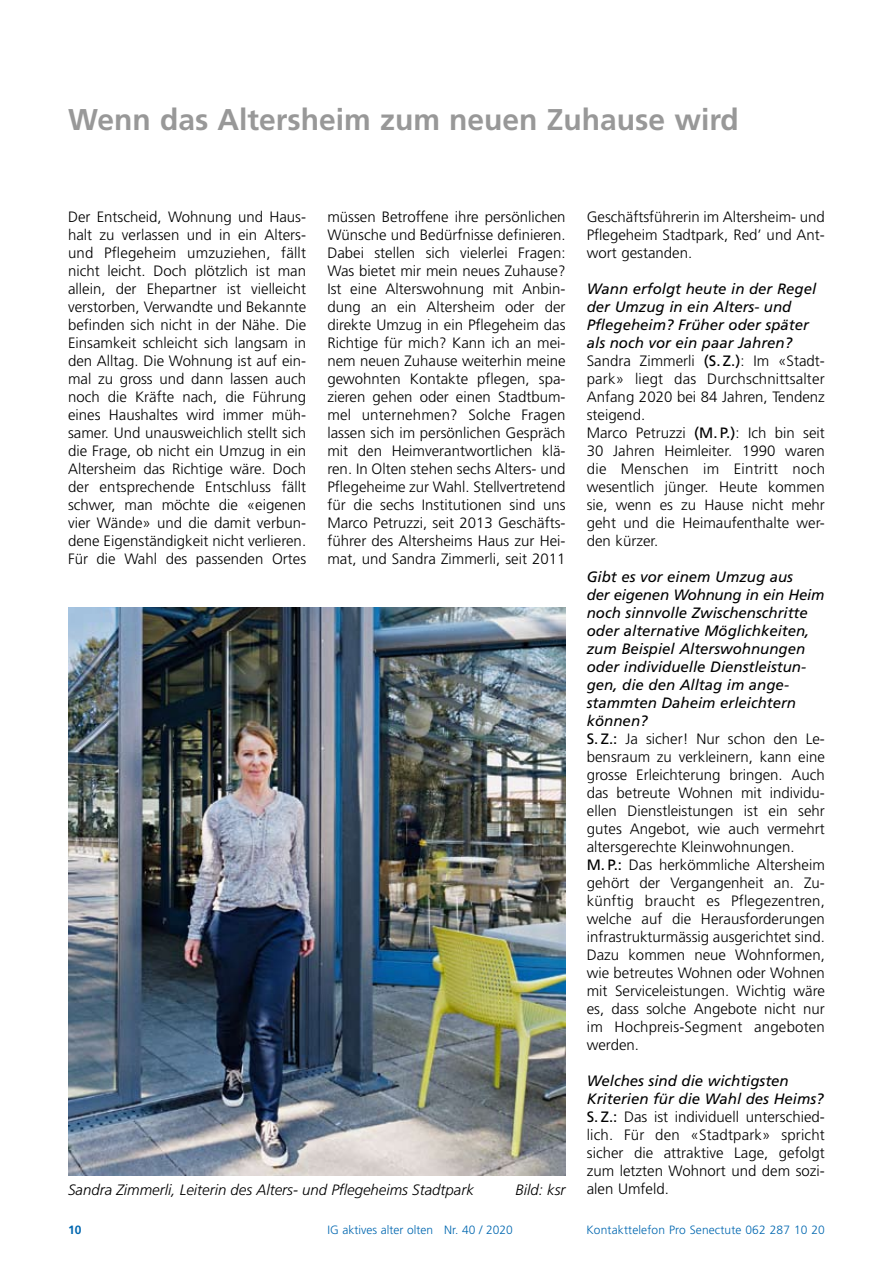
<style>
.page{position:relative;width:893px;height:1263px;background:#fff}
.page>*{position:absolute;margin:0;border:0;box-sizing:border-box;transform-origin:0 0}
.t1{font:700 30px "Frutiger";color:#989898}
.t2{font:300 15px/18px "Frutiger";color:#000;text-align:justify}
.t3{font:italic 300 15px "Frutiger";color:#000}
.t4{font:300 12px "Frutiger";letter-spacing:.01em;color:#0067b0}
.t5{font:700 12px "Frutiger";color:#0067b0}
.s1{font-weight:400;font-style:italic}
.s2{font-weight:400}
</style>
<div class="page">
<img style="left:68px;top:607px;width:498px;height:568px">
<h1 class="t1" style="left:68px;top:102px;width:672px">Wenn das Altersheim zum neuen Zuhause wird</h1>
<p class="t2" style="left:68px;top:208px;width:240px">Der Entscheid, Wohnung und Haus&shy;halt zu verlassen und in ein Alters&shy;und Pflegeheim umzuziehen, fällt nicht leicht. Doch plötzlich ist man allein, der Ehepartner ist vielleicht verstorben, Verwandte und Bekannte befinden sich nicht in der Nähe. Die Einsamkeit schleicht sich langsam in den Alltag. Die Wohnung ist auf ein&shy;mal zu gross und dann lassen auch noch die Kräfte nach, die Führung eines Haushaltes wird immer müh&shy;samer. Und unausweichlich stellt sich die Frage, ob nicht ein Umzug in ein Altersheim das Richtige wäre. Doch der entsprechende Entschluss fällt schwer, man möchte die «eigenen vier Wände» und die damit verbun&shy;dene Eigenständigkeit nicht verlieren.<br>Für die Wahl des passenden Ortes</p>
<p class="t2" style="left:327px;top:208px;width:240px">müssen Betroffene ihre persönlichen Wünsche und Bedürfnisse definieren.<br>Dabei stellen sich vielerlei Fragen:<br>Was bietet mir mein neues Zuhause?<br>Ist eine Alterswohnung mit Anbin&shy;dung an ein Altersheim oder der direkte Umzug in ein Pflegeheim das Richtige für mich? Kann ich an mei&shy;nem neuen Zuhause weiterhin meine gewohnten Kontakte pflegen, spa&shy;zieren gehen oder einen Stadtbum&shy;mel unternehmen? Solche Fragen lassen sich im persönlichen Gespräch mit den Heimverantwortlichen klä&shy;ren. In Olten stehen sechs Alters- und Pflegeheime zur Wahl. Stellvertretend für die sechs Institutionen sind uns Marco Petruzzi, seit 2013 Geschäfts&shy;führer des Altersheims Haus zur Hei&shy;mat, und Sandra Zimmerli, seit 2011</p>
<p class="t2" style="left:587px;top:208px;width:240px">Geschäftsführerin im Altersheim- und Pflegeheim Stadtpark, Red’ und Ant&shy;wort gestanden.</p>
<p class="t2" style="left:587px;top:280px;width:240px;text-align:left"><span class="s1">Wann erfolgt heute in der Regel der Umzug in ein Alters- und<br>Pflegeheim? Früher oder später als noch vor ein paar Jahren?<br></span>Sandra Zimmerli <span class="s2">(S. Z.)</span>: Im «Stadt&shy;park» liegt das Durchschnittsalter<br>Anfang 2020 bei 84 Jahren, Tendenz steigend.<br>Marco Petruzzi <span class="s2">(M. P.)</span>: Ich bin seit<br>30 Jahren Heimleiter. 1990 waren die Menschen im Eintritt noch wesentlich jünger. Heute kommen sie, wenn es zu Hause nicht mehr geht und die Heimaufenthalte wer&shy;den kürzer.</p>
<p class="t2" style="left:587px;top:568px;width:240px;text-align:left"><span class="s1">Gibt es vor einem Umzug aus<br>der eigenen Wohnung in ein Heim noch sinnvolle Zwischenschritte oder alternative Möglichkeiten, zum Beispiel Alterswohnungen oder individuelle Dienstleistun&shy;gen, die den Alltag im ange&shy;stammten Daheim erleichtern können?<br></span><span class="s2">S. Z.:</span> Ja sicher! Nur schon den Le&shy;bensraum zu verkleinern, kann eine grosse Erleichterung bringen. Auch das betreute Wohnen mit individu&shy;ellen Dienstleistungen ist ein sehr gutes Angebot, wie auch vermehrt altersgerechte Kleinwohnungen.<br><span class="s2">M. P.:</span> Das herkömmliche Altersheim gehört der Vergangenheit an. Zu&shy;künftig braucht es Pflegezentren, welche auf die Herausforderungen infrastrukturmässig ausgerichtet sind.<br>Dazu kommen neue Wohnformen, wie betreutes Wohnen oder Wohnen mit Serviceleistungen. Wichtig wäre es, dass solche Angebote nicht nur im Hochpreis-Segment angeboten werden.</p>
<p class="t2" style="left:587px;top:1072px;width:240px;text-align:left"><span class="s1">Welches sind die wichtigsten Kriterien für die Wahl des Heims?<br></span><span class="s2">S. Z.:</span> Das ist individuell unterschied&shy;lich. Für den «Stadtpark» spricht sicher die attraktive Lage, gefolgt zum letzten Wohnort und dem sozi-</p>
<p class="t3" style="left:68px;top:1181px;width:407px">Sandra Zimmerli, Leiterin des Alters- und Pflegeheims Stadtpark</p>
<p class="t3" style="left:515px;top:1181px;width:52px">Bild: ksr</p>
<p class="t2" style="left:587px;top:1180px;width:84px">alen Umfeld.</p>
<p class="t5" style="left:68px;top:1223px;width:15px">10</p>
<p class="t4" style="left:327px;top:1223px;width:187px">IG aktives alter olten Nr. 40 / 2020</p>
<p class="t4" style="left:586px;top:1223px;width:240px">Kontakttelefon Pro Senectute 062 287 10 20</p>
</div>
